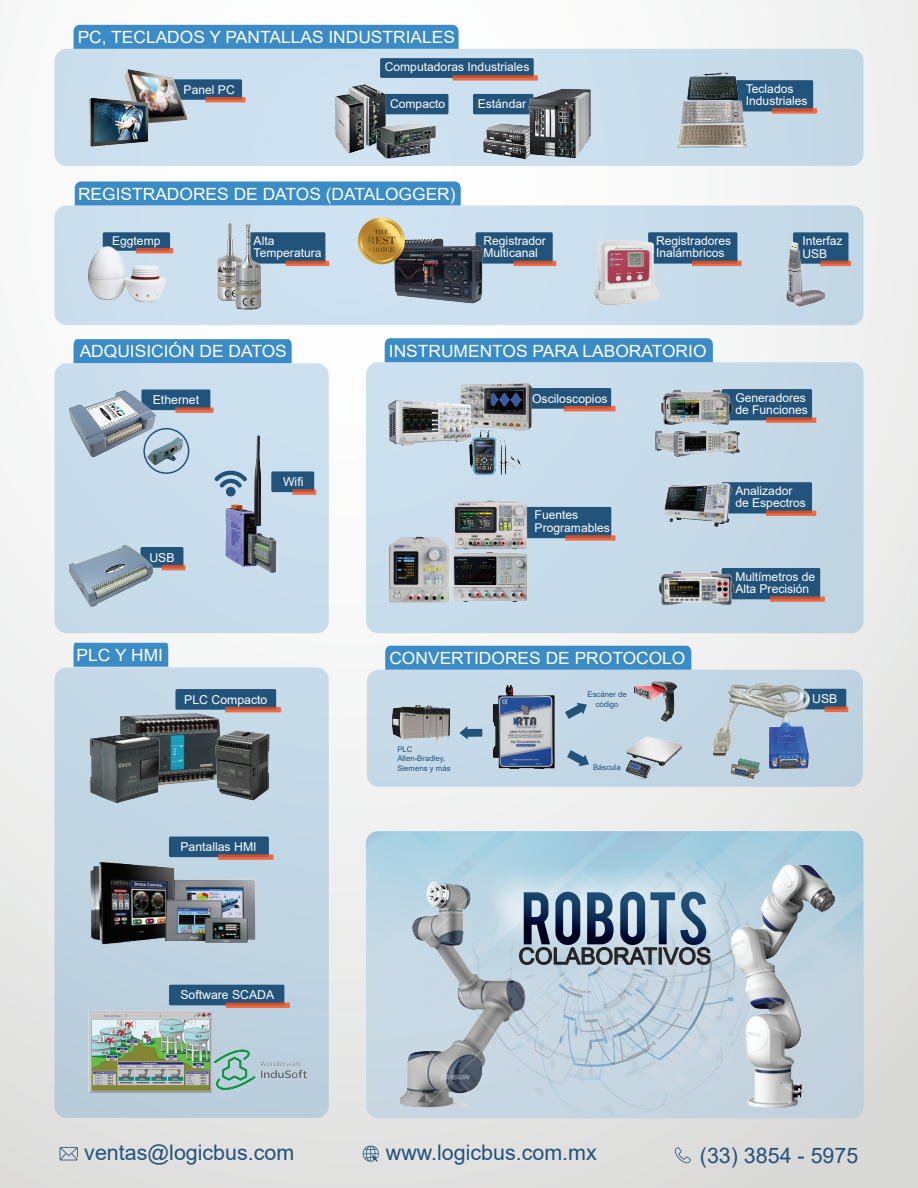
<style>
.page{position:relative;width:918px;height:1188px;background:#fff}
.page>*{position:absolute;margin:0;border:0;box-sizing:border-box;transform-origin:0 0}
.t1{font:22.8px "Arial";color:#231f20}
.t2{font:21.45px "Arial";color:#235279}
.t3{font:16.8px "Arial";color:#fff}
.t4{font:12.3px "Arial";color:#fff}
.t5{font:12.15px/12.6px "Arial";color:#fff}
.t6{font:7.8px/9.3px "Arial";color:#21537b;text-align:center}
</style>
<div class="page">
<div style="left:0;top:0;width:918px;height:1188px;background:linear-gradient(to bottom,#fafbfb,#e1e1e0)"></div>
<div style="left:54px;top:667px;width:275px;height:451px;background:#c1d4e3;border-radius:12px"></div>
<div style="left:366px;top:362px;width:498px;height:271px;background:#c7dbea;border-radius:12px"></div>
<div style="left:54px;top:363px;width:275px;height:270px;background:#c8ddec;border-radius:12px"></div>
<div style="left:74px;top:339px;width:218px;height:24px;background:#3b8bc7"></div>
<div style="left:175px;top:689px;width:101px;height:21px;background:#21537b;border-radius:2px"></div>
<svg style="left:225px;top:707px;width:56px;height:5px"></svg>
<div style="left:169px;top:837px;width:100px;height:20px;background:#21537b;border-radius:2px"></div>
<svg style="left:218px;top:854px;width:56px;height:6px"></svg>
<div style="left:169px;top:985px;width:115px;height:20px;background:#21537b;border-radius:2px"></div>
<svg style="left:226px;top:1003px;width:64px;height:5px"></svg>
<div style="left:385px;top:338px;width:328px;height:24px;background:#3b8bc7"></div>
<div style="left:74px;top:643px;width:94px;height:24px;background:#3b8bc7"></div>
<div style="left:74px;top:25px;width:385px;height:24px;background:#3b8bc7"></div>
<div style="left:54px;top:49px;width:810px;height:117px;background:#cbdfee;border-radius:12px"></div>
<div style="left:732px;top:80px;width:81px;height:31px;background:#21537b;border-radius:2px"></div>
<svg style="left:772px;top:108px;width:45px;height:6px"></svg>
<div style="left:170px;top:79px;width:72px;height:21px;background:#21537b;border-radius:2px"></div>
<svg style="left:205px;top:97px;width:40px;height:5px"></svg>
<div style="left:380px;top:58px;width:154px;height:20px;background:#21537b;border-radius:2px"></div>
<svg style="left:453px;top:75px;width:85px;height:6px"></svg>
<img style="left:124px;top:69px;width:64px;height:55px">
<img style="left:89px;top:94px;width:61px;height:53px">
<img style="left:689px;top:72px;width:47px;height:6px">
<img style="left:677px;top:111px;width:75px;height:37px">
<img style="left:678px;top:78px;width:69px;height:68px">
<div style="left:518px;top:388px;width:93px;height:21px;background:#21537b;border-radius:2px"></div>
<svg style="left:564px;top:406px;width:52px;height:5px"></svg>
<div style="left:722px;top:389px;width:90px;height:31px;background:#21537b;border-radius:2px"></div>
<svg style="left:766px;top:417px;width:50px;height:6px"></svg>
<div style="left:722px;top:482px;width:90px;height:31px;background:#21537b;border-radius:2px"></div>
<svg style="left:766px;top:511px;width:50px;height:5px"></svg>
<div style="left:521px;top:507px;width:90px;height:31px;background:#21537b;border-radius:2px"></div>
<svg style="left:565px;top:535px;width:51px;height:6px"></svg>
<img style="left:460px;top:383px;width:71px;height:47px">
<img style="left:388px;top:400px;width:85px;height:47px">
<img style="left:366px;top:831px;width:497px;height:287px">
<img style="left:661px;top:389px;width:73px;height:31px">
<img style="left:453px;top:500px;width:80px;height:47px">
<img style="left:466px;top:547px;width:61px;height:55px">
<img style="left:389px;top:535px;width:77px;height:68px">
<img style="left:664px;top:482px;width:71px;height:45px">
<div style="left:722px;top:568px;width:98px;height:31px;background:#21537b;border-radius:2px"></div>
<svg style="left:770px;top:596px;width:55px;height:6px"></svg>
<img style="left:120px;top:713px;width:100px;height:71px">
<img style="left:89px;top:723px;width:82px;height:80px">
<img style="left:209px;top:727px;width:61px;height:74px">
<img style="left:90px;top:855px;width:165px;height:90px">
<img style="left:162px;top:880px;width:94px;height:65px">
<div style="left:141px;top:389px;width:69px;height:21px;background:#21537b;border-radius:2px"></div>
<svg style="left:175px;top:407px;width:39px;height:6px"></svg>
<img style="left:386px;top:877px;width:84px;height:235px">
<img style="left:69px;top:389px;width:90px;height:69px">
<img style="left:88px;top:1004px;width:130px;height:89px">
<img style="left:213px;top:1044px;width:94px;height:49px">
<div style="left:385px;top:646px;width:306px;height:24px;background:#3b8bc7"></div>
<div style="left:367px;top:670px;width:496px;height:117px;background:#c3d7e6;border-radius:12px"></div>
<svg style="left:574px;top:703px;width:13px;height:13px"></svg>
<svg style="left:574px;top:752px;width:15px;height:14px"></svg>
<svg style="left:459px;top:726px;width:19px;height:14px"></svg>
<div style="left:75px;top:181px;width:386px;height:24px;background:#3b8bc7"></div>
<div style="left:54px;top:205px;width:810px;height:120px;background:#cbdfee;border-radius:12px"></div>
<div style="left:648px;top:232px;width:89px;height:32px;background:#21537b;border-radius:2px"></div>
<svg style="left:692px;top:261px;width:50px;height:5px"></svg>
<div style="left:793px;top:232px;width:55px;height:32px;background:#21537b;border-radius:2px"></div>
<svg style="left:820px;top:261px;width:31px;height:5px"></svg>
<img style="left:77px;top:232px;width:99px;height:94px">
<img style="left:594px;top:232px;width:73px;height:73px">
<img style="left:786px;top:242px;width:59px;height:65px">
<img style="left:478px;top:685px;width:96px;height:84px">
<img style="left:392px;top:705px;width:59px;height:38px">
<img style="left:625px;top:736px;width:57px;height:43px">
<img style="left:633px;top:681px;width:44px;height:41px">
<img style="left:182px;top:435px;width:135px;height:137px">
<svg style="left:215px;top:470px;width:32px;height:18px"></svg>
<div style="left:226px;top:487px;width:10px;height:9px;background:#235279;border-radius:50%"></div>
<div style="left:271px;top:471px;width:43px;height:21px;background:#21537b;border-radius:2px"></div>
<svg style="left:292px;top:489px;width:24px;height:6px"></svg>
<svg style="left:60px;top:1147px;width:18px;height:13px"></svg>
<svg style="left:363px;top:1145px;width:16px;height:17px"></svg>
<svg style="left:675px;top:1147px;width:16px;height:16px"></svg>
<div style="left:376px;top:94px;width:72px;height:20px;background:#21537b;border-radius:2px"></div>
<div style="left:473px;top:94px;width:60px;height:20px;background:#21537b;border-radius:2px"></div>
<img style="left:348px;top:85px;width:43px;height:47px">
<img style="left:335px;top:94px;width:41px;height:60px">
<img style="left:375px;top:132px;width:55px;height:27px">
<img style="left:380px;top:119px;width:56px;height:30px">
<img style="left:483px;top:139px;width:46px;height:21px">
<img style="left:485px;top:123px;width:44px;height:26px">
<img style="left:529px;top:88px;width:62px;height:71px">
<img style="left:758px;top:860px;width:105px;height:256px">
<div style="left:141px;top:547px;width:42px;height:21px;background:#21537b;border-radius:2px"></div>
<svg style="left:162px;top:565px;width:23px;height:5px"></svg>
<img style="left:68px;top:544px;width:88px;height:63px">
<div style="left:803px;top:689px;width:43px;height:20px;background:#21537b;border-radius:2px"></div>
<svg style="left:824px;top:707px;width:24px;height:5px"></svg>
<img style="left:713px;top:683px;width:98px;height:96px">
<img style="left:217px;top:256px;width:7px;height:45px">
<img style="left:224px;top:198px;width:120px;height:112px">
<img style="left:659px;top:569px;width:76px;height:37px">
<img style="left:654px;top:420px;width:89px;height:37px">
<img style="left:461px;top:428px;width:66px;height:47px">
<div style="left:143px;top:428px;width:46px;height:46px;border:2px solid #21537b;border-radius:50%"></div>
<img style="left:146px;top:436px;width:41px;height:30px">
<img style="left:451px;top:830px;width:318px;height:158px">
<svg style="left:470px;top:861px;width:288px;height:256px;background:#afc1cf"></svg>
<div style="left:476px;top:232px;width:77px;height:32px;background:#21537b;border-radius:2px"></div>
<svg style="left:513px;top:261px;width:43px;height:5px"></svg>
<img style="left:380px;top:237px;width:118px;height:67px">
<svg style="left:358px;top:217px;width:47px;height:47px"></svg>
<div style="left:360px;top:220px;width:42px;height:42px;border:2px solid #fff;border-radius:50%"></div>
<svg style="left:367px;top:230px;width:28px;height:22px"></svg>
<h3 class="t3" style="left:78px;top:26px;width:379px">PC, TECLADOS Y PANTALLAS INDUSTRIALES</h3>
<p class="t5" style="left:184px;top:83px;width:53px">Panel PC</p>
<p class="t5" style="left:385px;top:60px;width:146px">Computadoras Industriales</p>
<p class="t5" style="left:390px;top:98px;width:57px">Compacto</p>
<p class="t5" style="left:478px;top:98px;width:50px">Estándar</p>
<h3 class="t3" style="left:78px;top:182px;width:379px">REGISTRADORES DE DATOS (DATALOGGER)</h3>
<p class="t5" style="left:746px;top:82px;width:63px">Teclados<br>Industriales</p>
<p class="t5" style="left:112px;top:234px;width:50px">Eggtemp</p>
<p class="t5" style="left:656px;top:234px;width:77px">Registradores<br>Inalámbricos</p>
<p class="t5" style="left:802px;top:234px;width:42px">Interfaz<br>USB</p>
<p class="t5" style="left:254px;top:234px;width:69px">Alta<br>Temperatura</p>
<p class="t5" style="left:483px;top:234px;width:64px">Registrador<br>Multicanal</p>
<h3 class="t3" style="left:80px;top:340px;width:209px">ADQUISICIÓN DE DATOS</h3>
<p class="t4" style="left:153px;top:391px;width:48px">Ethernet</p>
<p class="t4" style="left:149px;top:549px;width:27px">USB</p>
<p class="t4" style="left:283px;top:473px;width:22px">Wifi</p>
<h3 class="t3" style="left:77px;top:644px;width:88px">PLC Y HMI</h3>
<p class="t4" style="left:184px;top:691px;width:85px">PLC Compacto</p>
<p class="t4" style="left:180px;top:838px;width:78px">Pantallas HMI</p>
<p class="t4" style="left:180px;top:987px;width:95px">Software SCADA</p>
<h3 class="t3" style="left:389px;top:339px;width:319px">INSTRUMENTOS PARA LABORATORIO</h3>
<p class="t4" style="left:532px;top:390px;width:77px">Osciloscopios</p>
<p class="t5" style="left:735px;top:391px;width:74px">Generadores de Funciones</p>
<p class="t5" style="left:535px;top:509px;width:77px">Fuentes<br>Programables</p>
<h3 class="t3" style="left:389px;top:647px;width:298px">CONVERTIDORES DE PROTOCOLO</h3>
<p class="t6" style="left:587px;top:690px;width:41px">Escáner de código</p>
<p class="t6" style="left:397px;top:745px;width:55px;text-align:left">PLC<br>Allen-Bradley,<br>Siemens y más</p>
<p class="t6" style="left:593px;top:762px;width:29px">Báscula</p>
<p class="t5" style="left:735px;top:484px;width:72px">Analizador de Espectros</p>
<p class="t5" style="left:735px;top:570px;width:82px">Multímetros de<br>Alta Precisión</p>
<p class="t4" style="left:812px;top:691px;width:27px">USB</p>
<h1 class="t1" style="left:519px;top:940px;width:194px">COLABORATIVOS</h1>
<h2 class="t2" style="left:84px;top:1138px;width:212px">ventas@logicbus.com</h2>
<h2 class="t2" style="left:386px;top:1138px;width:212px">www.logicbus.com.mx</h2>
<h2 class="t2" style="left:700px;top:1141px;width:160px">(33) 3854 - 5975</h2>
</div>
